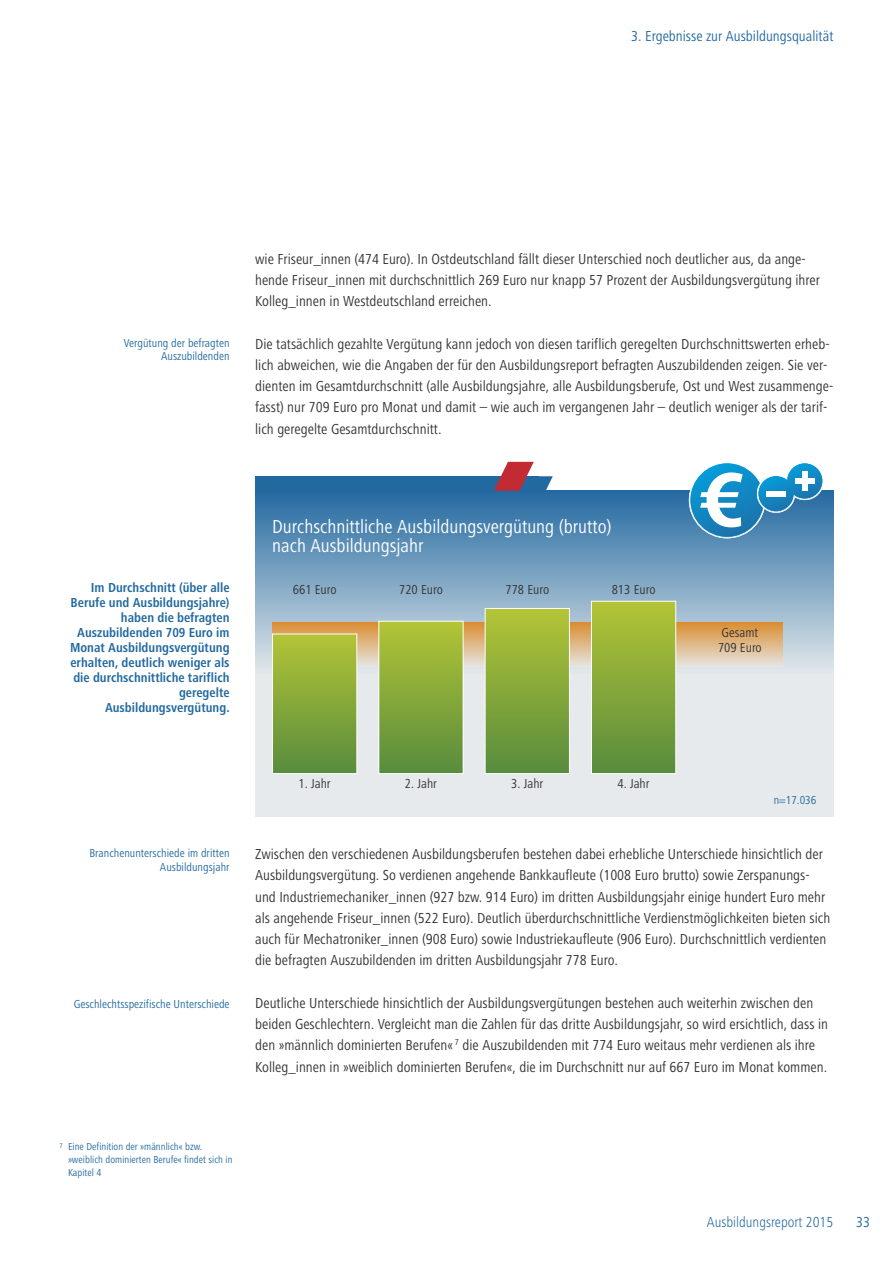
<style>
.page{position:relative;width:893px;height:1263px;background:#fff}
.page>*{position:absolute;margin:0;border:0;box-sizing:border-box;transform-origin:0 0}
.t1{font:700 79.8px "Frutiger Next LT";color:#fff}
.t2{font:condensed 19.5px/19.5px "Frutiger Next LT";color:#fff}
.t3{font:condensed 15px/21.3px "Frutiger Next LT";color:#333334}
.t4{font:condensed 15px "Frutiger Next LT";color:#2269a0}
.t5{font:300 condensed 15px "Frutiger Next LT";color:#2269a0}
.t6{font:700 condensed 13.5px/15px "Frutiger Next LT";color:#2269a0;text-align:right}
.t7{font:condensed 13.5px/15px "Frutiger Next LT";color:#333334}
.t8{font:condensed 12px/13.5px "Frutiger Next LT";color:#2269a0;text-align:right}
.t9{font:condensed 10.5px/12.8px "Frutiger Next LT";color:#2269a0}
</style>
<div class="page">
<div style="left:255px;top:668px;width:578px;height:148px;background:#e6eaec"></div>
<div style="left:255px;top:476px;width:283px;height:30px;background:#2269a0"></div>
<div style="left:255px;top:491px;width:578px;height:183px;background:linear-gradient(to bottom,#246aa1,#e3e8ea)"></div>
<svg style="left:494px;top:462px;width:59px;height:43px"></svg>
<svg style="left:272px;top:623px;width:510px;height:44px;background:#dfb785"></svg>
<div style="left:485px;top:609px;width:84px;height:164px;background:linear-gradient(to bottom,#b3c437,#588d3d)"></div>
<div style="left:485px;top:608px;width:85px;height:166px;border:1px solid #fff"></div>
<div style="left:592px;top:602px;width:83px;height:171px;background:linear-gradient(to bottom,#b3c437,#588c3d)"></div>
<div style="left:591px;top:601px;width:85px;height:173px;border:1px solid #fff"></div>
<div style="left:273px;top:634px;width:83px;height:139px;background:linear-gradient(to bottom,#b3c437,#588c3d)"></div>
<div style="left:272px;top:634px;width:85px;height:140px;border:1px solid #fff"></div>
<div style="left:379px;top:622px;width:84px;height:151px;background:linear-gradient(to bottom,#b3c437,#588c3d)"></div>
<div style="left:378px;top:621px;width:85px;height:153px;border:1px solid #fff"></div>
<svg style="left:786px;top:462px;width:38px;height:38px"></svg>
<svg style="left:690px;top:463px;width:132px;height:74px;background:#4799c7"></svg>
<svg style="left:758px;top:476px;width:36px;height:35px"></svg>
<div style="left:766px;top:491px;width:20px;height:5px;background:#fff"></div>
<p class="t4" style="left:631px;top:31px;width:204px">3. Ergebnisse zur Ausbildungsqualität</p>
<p class="t8" style="left:124px;top:337px;width:107px">Vergütung der befragten<br>Auszubildenden</p>
<p class="t6" style="left:70px;top:582px;width:161px">Im Durchschnitt (über alle<br>Berufe und Ausbildungsjahre) haben die befragten<br>Auszubildenden 709 Euro im<br>Monat Ausbildungsvergütung erhalten, deutlich weniger als die durchschnittliche tariflich geregelte<br>Ausbildungsvergütung.</p>
<p class="t8" style="left:89px;top:847px;width:142px">Branchenunterschiede im dritten<br>Ausbildungsjahr</p>
<p class="t8" style="left:74px;top:998px;width:157px">Geschlechtsspezifische Unterschiede</p>
<p class="t3" style="left:255px;top:250px;width:566px">wie Friseur_innen (474 Euro). In Ostdeutschland fällt dieser Unterschied noch deutlicher aus, da ange&shy;hende Friseur_innen mit durchschnittlich 269 Euro nur knapp 57 Prozent der Ausbildungsvergütung ihrer<br>Kolleg_innen in Westdeutschland erreichen.</p>
<p class="t3" style="left:255px;top:335px;width:580px">Die tatsächlich gezahlte Vergütung kann jedoch von diesen tariflich geregelten Durchschnittswerten erheb&shy;lich abweichen, wie die Angaben der für den Ausbildungsreport befragten Auszubildenden zeigen. Sie ver&shy;dienten im Gesamtdurchschnitt (alle Ausbildungsjahre, alle Ausbildungsberufe, Ost und West zusammenge&shy;fasst) nur 709 Euro pro Monat und damit – wie auch im vergangenen Jahr – deutlich weniger als der tarif&shy;lich geregelte Gesamtdurchschnitt.</p>
<h2 class="t2" style="left:272px;top:519px;width:341px">Durchschnittliche Ausbildungsvergütung (brutto) nach Ausbildungsjahr</h2>
<p class="t7" style="left:293px;top:584px;width:45px">661 Euro</p>
<p class="t7" style="left:399px;top:584px;width:45px">720 Euro</p>
<p class="t7" style="left:505px;top:584px;width:45px">778 Euro</p>
<p class="t7" style="left:612px;top:584px;width:45px">813 Euro</p>
<h1 class="t1" style="left:698px;top:473px;width:48px">€</h1>
<p class="t7" style="left:718px;top:626px;width:45px">Gesamt<br>709 Euro</p>
<p class="t7" style="left:299px;top:777px;width:34px">1. Jahr</p>
<p class="t7" style="left:405px;top:777px;width:34px">2. Jahr</p>
<p class="t7" style="left:511px;top:777px;width:34px">3. Jahr</p>
<p class="t7" style="left:617px;top:777px;width:34px">4. Jahr</p>
<p class="t8" style="left:774px;top:794px;width:44px">n=17.036</p>
<p class="t3" style="left:255px;top:845px;width:577px">Zwischen den verschiedenen Ausbildungsberufen bestehen dabei erhebliche Unterschiede hinsichtlich der Ausbildungsvergütung. So verdienen angehende Bankkaufleute (1008 Euro brutto) sowie Zerspanungs&shy;und Industriemechaniker_innen (927 bzw. 914 Euro) im dritten Ausbildungsjahr einige hundert Euro mehr als angehende Friseur_innen (522 Euro). Deutlich überdurchschnittliche Verdienstmöglichkeiten bieten sich auch für Mechatroniker_innen (908 Euro) sowie Industriekaufleute (906 Euro). Durchschnittlich verdienten die befragten Auszubildenden im dritten Ausbildungsjahr 778 Euro.</p>
<p class="t3" style="left:255px;top:994px;width:574px">Deutliche Unterschiede hinsichtlich der Ausbildungsvergütungen bestehen auch weiterhin zwischen den beiden Geschlechtern. Vergleicht man die Zahlen für das dritte Ausbildungsjahr, so wird ersichtlich, dass in den »männlich dominierten Berufen« <sup>7</sup> die Auszubildenden mit 774 Euro weitaus mehr verdienen als ihre Kolleg_innen in »weiblich dominierten Berufen«, die im Durchschnitt nur auf 667 Euro im Monat kommen.</p>
<p class="t9" style="left:68px;top:1141px;width:166px;text-indent:-9px"><sup>7</sup> Eine Definition der »männlich« bzw. »weiblich dominierten Berufe« findet sich in<br>Kapitel 4</p>
<p class="t5" style="left:707px;top:1217px;width:128px">Ausbildungsreport 2015</p>
<p class="t4" style="left:856px;top:1217px;width:15px">33</p>
</div>
